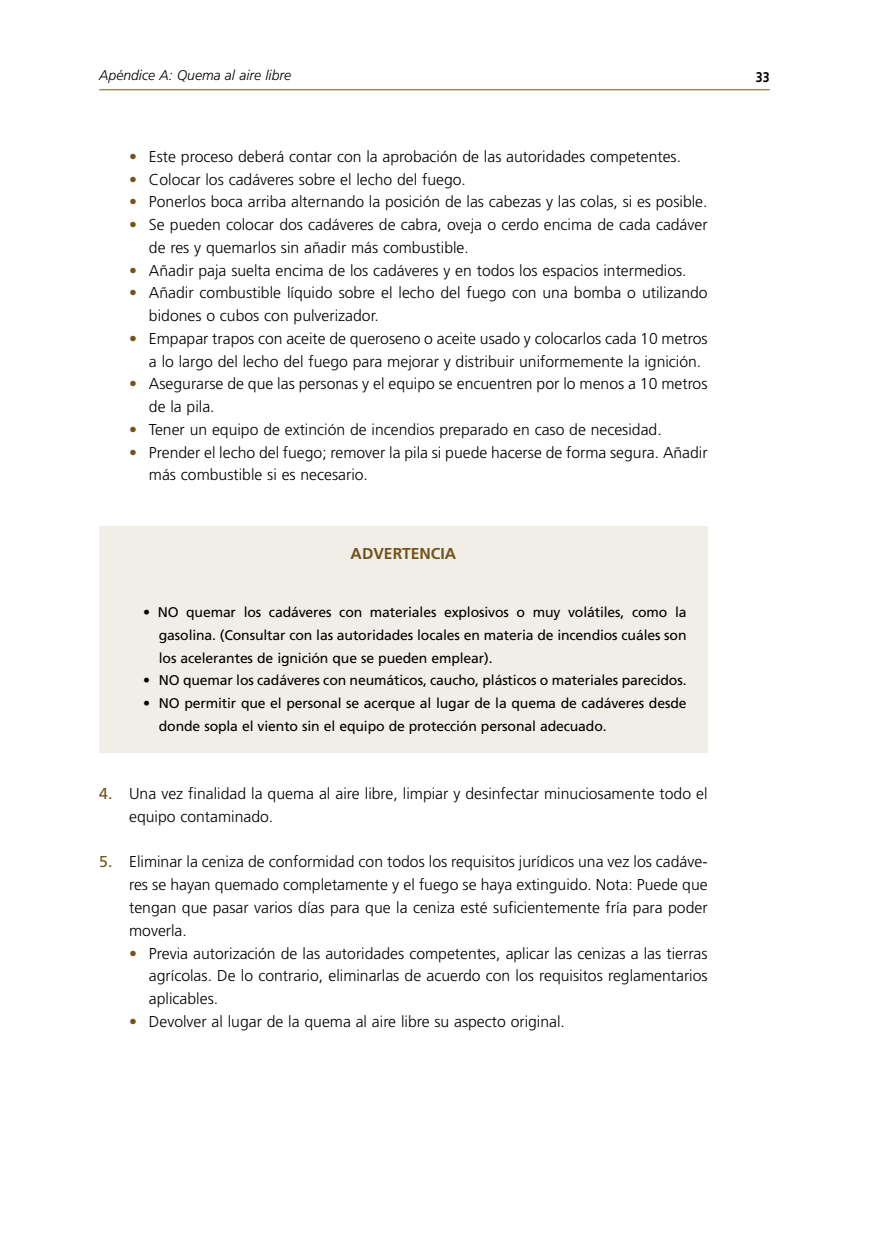
<style>
.page{position:relative;width:874px;height:1241px;background:#fff}
.page>*{position:absolute;margin:0;border:0;box-sizing:border-box;transform-origin:0 0}
.t1{font:300 15.75px/22.8px "Frutiger LT Std";color:#000}
.t2{font:700 15.75px "Frutiger LT Std";color:#74531b}
.t3{font:14px/22.8px "Frutiger LT Std";letter-spacing:-.01em;color:#000;text-align:justify}
.t4{font:italic 300 14px "Frutiger LT Std";color:#000}
.t5{font:700 14px "Frutiger LT Std";color:#000;scale:.88 1}
.s1{color:#74531b}
.s2{font-weight:400;color:#74531b}
</style>
<div class="page">
<hr style="left:99px;top:89px;width:670px;height:1px;background:#74531b">
<div style="left:99px;top:526px;width:608px;height:226px;background:#f1eee8"></div>
<p class="t4" style="left:99px;top:67px;width:193px">Apéndice A: Quema al aire libre</p>
<p class="t1" style="left:129px;top:145px;width:553px"><span class="s1">•</span> Este proceso deberá contar con la aprobación de las autoridades competentes.</p>
<p class="t1" style="left:129px;top:168px;width:338px"><span class="s1">•</span> Colocar los cadáveres sobre el lecho del fuego.</p>
<p class="t1" style="left:129px;top:191px;width:579px"><span class="s1">•</span> Ponerlos boca arriba alternando la posición de las cabezas y las colas, si es posible.</p>
<p class="t1" style="left:149px;top:213px;width:560px;text-indent:-20px"><span class="s1">•</span> Se pueden colocar dos cadáveres de cabra, oveja o cerdo encima de cada cadáver de res y quemarlos sin añadir más combustible.</p>
<p class="t1" style="left:129px;top:259px;width:558px"><span class="s1">•</span> Añadir paja suelta encima de los cadáveres y en todos los espacios intermedios.</p>
<p class="t1" style="left:149px;top:282px;width:560px;text-indent:-20px"><span class="s1">•</span> Añadir combustible líquido sobre el lecho del fuego con una bomba o utilizando bidones o cubos con pulverizador.</p>
<p class="t1" style="left:149px;top:327px;width:560px;text-indent:-20px"><span class="s1">•</span> Empapar trapos con aceite de queroseno o aceite usado y colocarlos cada 10 metros a lo largo del lecho del fuego para mejorar y distribuir uniformemente la ignición.</p>
<p class="t1" style="left:149px;top:372px;width:559px;text-indent:-20px"><span class="s1">•</span> Asegurarse de que las personas y el equipo se encuentren por lo menos a 10 metros de la pila.</p>
<p class="t1" style="left:129px;top:418px;width:534px"><span class="s1">•</span> Tener un equipo de extinción de incendios preparado en caso de necesidad.</p>
<p class="t1" style="left:149px;top:441px;width:560px;text-indent:-20px"><span class="s1">•</span> Prender el lecho del fuego; remover la pila si puede hacerse de forma segura. Añadir más combustible si es necesario.</p>
<p class="t2" style="left:350px;top:544px;width:107px">ADVERTENCIA</p>
<p class="t3" style="left:159px;top:600px;width:529px;text-indent:-16px">• NO quemar los cadáveres con materiales explosivos o muy volátiles, como la gasolina. (Consultar con las autoridades locales en materia de incendios cuáles son los acelerantes de ignición que se pueden emplear).</p>
<p class="t3" style="left:143px;top:669px;width:544px">• NO quemar los cadáveres con neumáticos, caucho, plásticos o materiales parecidos.</p>
<p class="t3" style="left:159px;top:691px;width:529px;text-indent:-16px">• NO permitir que el personal se acerque al lugar de la quema de cadáveres desde donde sopla el viento sin el equipo de protección personal adecuado.</p>
<p class="t1" style="left:129px;top:782px;width:579px;text-indent:-30px"><span class="s2">4.</span> Una vez finalidad la quema al aire libre, limpiar y desinfectar minuciosamente todo el equipo contaminado.</p>
<p class="t1" style="left:129px;top:850px;width:579px;text-align:justify;text-indent:-30px"><span class="s2">5.</span> Eliminar la ceniza de conformidad con todos los requisitos jurídicos una vez los cadáve&shy;res se hayan quemado completamente y el fuego se haya extinguido. Nota: Puede que tengan que pasar varios días para que la ceniza esté suficientemente fría para poder moverla.</p>
<p class="t1" style="left:149px;top:941px;width:560px;text-align:justify;text-indent:-20px"><span class="s1">•</span> Previa autorización de las autoridades competentes, aplicar las cenizas a las tierras agrícolas. De lo contrario, eliminarlas de acuerdo con los requisitos reglamentarios aplicables.</p>
<p class="t1" style="left:129px;top:1010px;width:437px"><span class="s1">•</span> Devolver al lugar de la quema al aire libre su aspecto original.</p>
<p class="t5" style="left:755px;top:69px;width:17px">33</p>
</div>
